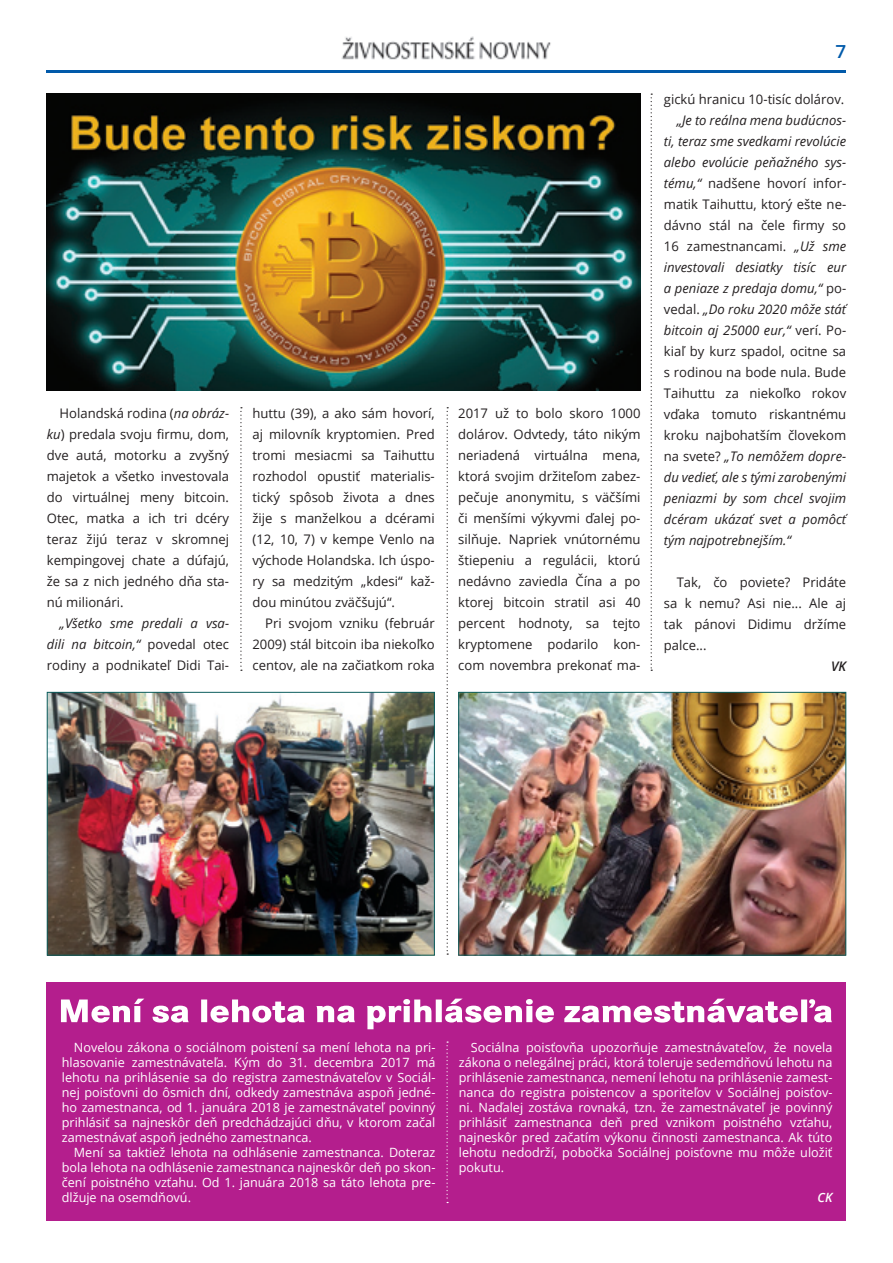
<style>
.page{position:relative;width:893px;height:1263px;background:#fff}
.page>*{position:absolute;margin:0;border:0;box-sizing:border-box;transform-origin:0 0}
.t1{font:600 18px "Open Sans";color:#015aaa;scale:1.05 1}
.t2{font:13.2px/21px "Open Sans";color:#231f20;text-align:justify}
.t3{font:italic 13.2px/21px "Open Sans";color:#231f20;text-align:justify}
.t4{font:italic 600 13.2px "Open Sans";color:#231f20}
.t5{font:12.75px/15px "Open Sans";color:#fff;text-align:justify}
.t6{font:italic 600 12.75px "Open Sans";color:#fff}
.s1{font-style:italic}
.s2{font-style:normal}
</style>
<div class="page">
<hr style="left:47px;top:70px;width:799px;height:3px;background:#015aaa">
<img style="left:341px;top:36px;width:210px;height:24px">
<div style="left:47px;top:981px;width:799px;height:239px;background:#b41e8d"></div>
<svg style="left:446px;top:1041px;width:2px;height:162px"></svg>
<img style="left:49px;top:694px;width:384px;height:260px">
<div style="left:47px;top:692px;width:388px;height:264px;border:1px solid #0c5e5e"></div>
<img style="left:460px;top:694px;width:384px;height:260px">
<div style="left:458px;top:692px;width:388px;height:264px;border:1px solid #0c5e5e"></div>
<img style="left:47px;top:94px;width:594px;height:297px">
<svg style="left:61px;top:999px;width:771px;height:30px"></svg>
<svg style="left:240px;top:407px;width:2px;height:264px"></svg>
<svg style="left:447px;top:407px;width:1px;height:548px"></svg>
<svg style="left:651px;top:94px;width:1px;height:577px"></svg>
<p class="t2" style="left:47px;top:403px;width:184px;text-indent:13px">Holandská rodina (<span class="s1">na obráz&shy;ku</span>) predala svoju firmu, dom, dve autá, motorku a zvyšný majetok a všetko investovala do virtuálnej meny bitcoin.<br>Otec, matka a ich tri dcéry teraz žijú teraz v skromnej kempingovej chate a dúfajú, že sa z nich jedného dňa sta&shy;nú milionári.</p>
<p class="t3" style="left:47px;top:613px;width:184px;text-indent:13px">„Všetko sme predali a vsa&shy;dili na bitcoin,“ <span class="s2">povedal otec rodiny a podnikateľ Didi Tai-</span></p>
<p class="t2" style="left:252px;top:403px;width:184px">huttu (39), a ako sám hovorí, aj milovník kryptomien. Pred tromi mesiacmi sa Taihuttu rozhodol opustiť materialis&shy;tický spôsob života a dnes žije s manželkou a dcérami (12, 10, 7) v kempe Venlo na východe Holandska. Ich úspo&shy;ry sa medzitým „kdesi“ kaž&shy;dou minútou zväčšujú“.</p>
<p class="t2" style="left:252px;top:613px;width:184px;text-indent:13px">Pri svojom vzniku (február 2009) stál bitcoin iba niekoľko centov, ale na začiatkom roka</p>
<p class="t2" style="left:458px;top:403px;width:184px">2017 už to bolo skoro 1000 dolárov. Odvtedy, táto nikým neriadená virtuálna mena, ktorá svojim držiteľom zabez&shy;pečuje anonymitu, s väčšími či menšími výkyvmi ďalej po&shy;silňuje. Napriek vnútornému štiepeniu a regulácii, ktorú nedávno zaviedla Čína a po ktorej bitcoin stratil asi 40 percent hodnoty, sa tejto kryptomene podarilo kon&shy;com novembra prekonať ma-</p>
<h1 class="t1" style="left:835px;top:39px;width:12px">7</h1>
<p class="t2" style="left:664px;top:88px;width:182px">gickú hranicu 10-tisíc dolárov.</p>
<p class="t3" style="left:664px;top:109px;width:184px;text-indent:13px">„Je to reálna mena budúcnos&shy;ti, teraz sme svedkami revolúcie alebo evolúcie peňažného sys&shy;tému,“ <span class="s2">nadšene hovorí infor&shy;matik Taihuttu, ktorý ešte ne&shy;dávno stál na čele firmy so 16 zamestnancami.</span> „Už sme investovali desiatky tisíc eur a peniaze z predaja domu,“ <span class="s2">po&shy;vedal.</span> „Do roku 2020 môže stáť bitcoin aj 25000 eur,“ <span class="s2">verí. Po&shy;kiaľ by kurz spadol, ocitne sa s rodinou na bode nula. Bude Taihuttu za niekoľko rokov vďaka tomuto riskantnému kroku najbohatším človekom na svete?</span> „To nemôžem dopre&shy;du vedieť, ale s tými zarobenými peniazmi by som chcel svojim dcéram ukázať svet a pomôcť tým najpotrebnejším.“</p>
<p class="t2" style="left:664px;top:571px;width:184px;text-indent:13px">Tak, čo poviete? Pridáte sa k nemu? Asi nie... Ale aj tak pánovi Didimu držíme palce...</p>
<p class="t4" style="left:831px;top:657px;width:17px">VK</p>
<p class="t5" style="left:62px;top:1040px;width:375px;text-indent:12px">Novelou zákona o sociálnom poistení sa mení lehota na pri&shy;hlasovanie zamestnávateľa. Kým do 31. decembra 2017 má lehotu na prihlásenie sa do registra zamestnávateľov v Sociál&shy;nej poisťovni do ôsmich dní, odkedy zamestnáva aspoň jedné&shy;ho zamestnanca, od 1. januára 2018 je zamestnávateľ povinný prihlásiť sa najneskôr deň predchádzajúci dňu, v ktorom začal zamestnávať aspoň jedného zamestnanca.</p>
<p class="t5" style="left:62px;top:1145px;width:375px;text-indent:12px">Mení sa taktiež lehota na odhlásenie zamestnanca. Doteraz bola lehota na odhlásenie zamestnanca najneskôr deň po skon&shy;čení poistného vzťahu. Od 1. januára 2018 sa táto lehota pre&shy;dlžuje na osemdňovú.</p>
<p class="t5" style="left:459px;top:1040px;width:375px;text-indent:12px">Sociálna poisťovňa upozorňuje zamestnávateľov, že novela zákona o nelegálnej práci, ktorá toleruje sedemdňovú lehotu na prihlásenie zamestnanca, nemení lehotu na prihlásenie zamest&shy;nanca do registra poistencov a sporiteľov v Sociálnej poisťov&shy;ni. Naďalej zostáva rovnaká, tzn. že zamestnávateľ je povinný prihlásiť zamestnanca deň pred vznikom poistného vzťahu, najneskôr pred začatím výkonu činnosti zamestnanca. Ak túto lehotu nedodrží, pobočka Sociálnej poisťovne mu môže uložiť pokutu.</p>
<p class="t6" style="left:817px;top:1189px;width:16px">CK</p>
</div>
